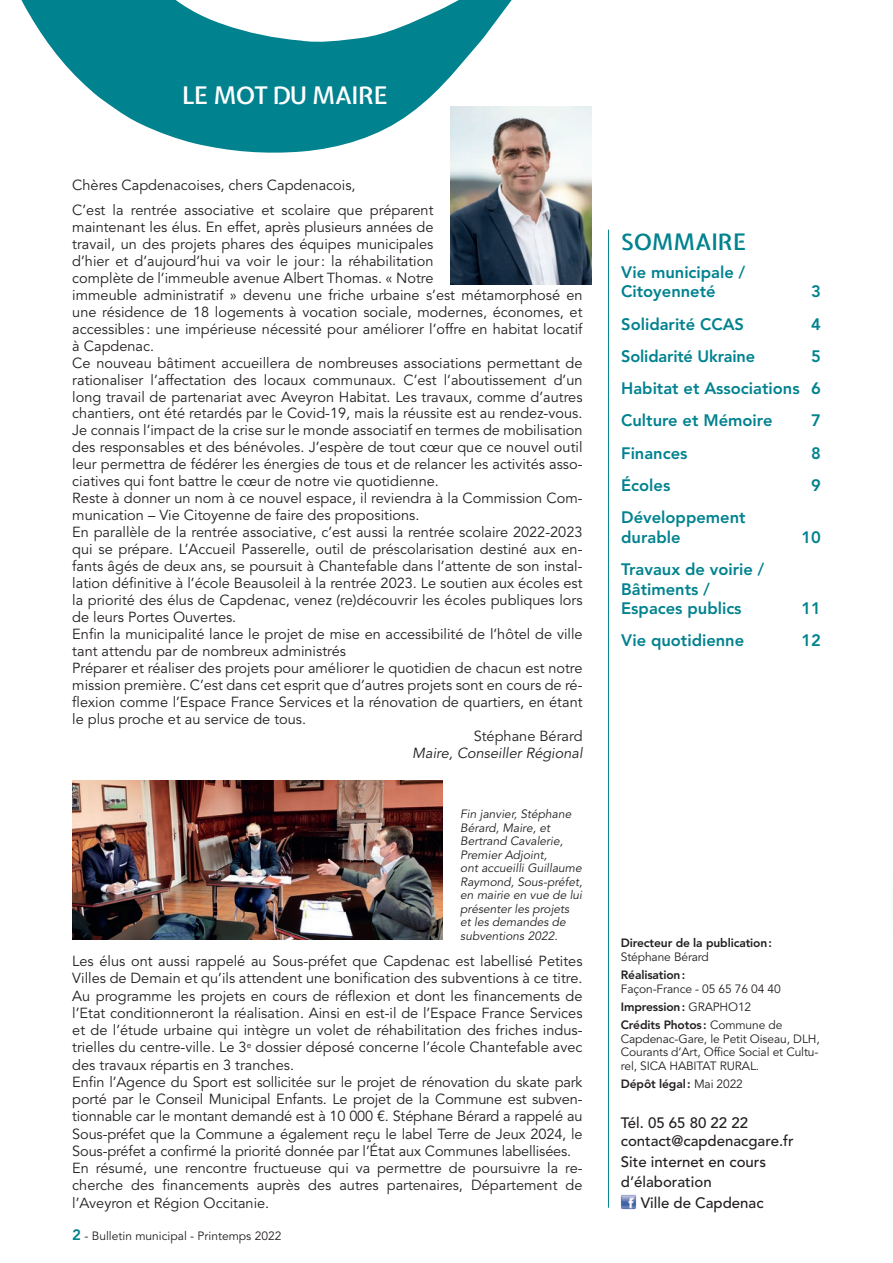
<style>
.page{position:relative;width:893px;height:1263px;background:#fff}
.page>*{position:absolute;margin:0;border:0;box-sizing:border-box;transform-origin:0 0}
.t1{font:600 24px "Expletus Sans";letter-spacing:-.02em;color:#fff}
.t2{font:600 22.5px "Expletus Sans";color:#00828f}
.t3{font:800 16.5px/19.5px "Avenir LT Std";color:#00828f}
.t4{font:500 15px/18px "Avenir LT Std";color:#231f20}
.t5{font:14.55px/17.2px "Avenir LT Std";color:#231f20}
.t6{font:italic 14.55px "Avenir LT Std";color:#231f20}
.t7{font:12px/18px "Avenir LT Std";letter-spacing:-.01em;color:#231f20}
.t8{font:italic 12px/13.5px "Avenir LT Std";color:#231f20}
.t9{font:800 12px "Avenir LT Std";letter-spacing:-.01em;color:#231f20}
.s1{font-weight:800;font-size:15px;color:#00828f}
.s2{font-weight:800}
.s3{font-weight:400}
</style>
<div class="page">
<svg style="left:21px;top:0;width:491px;height:153px;fill:#00828f"></svg>
<img style="left:450px;top:106px;width:141px;height:179px">
<hr style="left:608px;top:230px;width:1px;height:978px;background:#00828f">
<img style="left:621px;top:1194px;width:16px;height:16px">
<img style="left:72px;top:780px;width:370px;height:160px">
<h1 class="t1" style="left:182px;top:83px;width:207px">LE MOT DU MAIRE</h1>
<p class="t5" style="left:72px;top:172px;width:363px;line-height:25.5px">Chères Capdenacoises, chers Capdenacois,<br>C’est la rentrée associative et scolaire que préparent</p>
<p class="t5" style="left:72px;top:219px;width:363px">maintenant les élus. En effet, après plusieurs années de</p>
<p class="t5" style="left:72px;top:236px;width:363px">travail, un des projets phares des équipes municipales</p>
<p class="t5" style="left:72px;top:253px;width:363px">d’hier et d’aujourd’hui va voir le jour: la réhabilitation</p>
<p class="t5" style="left:72px;top:270px;width:363px">complète de l’immeuble avenue Albert Thomas. « Notre</p>
<p class="t5" style="left:72px;top:287px;width:512px">immeuble administratif » devenu une friche urbaine s’est métamorphosé en</p>
<p class="t5" style="left:72px;top:304px;width:512px">une résidence de 18 logements à vocation sociale, modernes, économes, et</p>
<p class="t5" style="left:72px;top:320px;width:512px">accessibles : une impérieuse nécessité pour améliorer l’offre en habitat locatif</p>
<p class="t5" style="left:72px;top:337px;width:83px">à Capdenac.</p>
<p class="t5" style="left:72px;top:354px;width:512px">Ce nouveau bâtiment accueillera de nombreuses associations permettant de</p>
<p class="t5" style="left:72px;top:371px;width:512px">rationaliser l’affectation des locaux communaux. C’est l’aboutissement d’un</p>
<p class="t5" style="left:72px;top:388px;width:512px">long travail de partenariat avec Aveyron Habitat. Les travaux, comme d’autres</p>
<p class="t5" style="left:72px;top:405px;width:512px">chantiers, ont été retardés par le Covid-19, mais la réussite est au rendez-vous.</p>
<p class="t5" style="left:72px;top:422px;width:512px">Je connais l’impact de la crise sur le monde associatif en termes de mobilisation</p>
<p class="t5" style="left:72px;top:439px;width:512px">des responsables et des bénévoles. J’espère de tout cœur que ce nouvel outil</p>
<p class="t5" style="left:72px;top:456px;width:512px">leur permettra de fédérer les énergies de tous et de relancer les activités asso-</p>
<p class="t5" style="left:72px;top:473px;width:368px">ciatives qui font battre le cœur de notre vie quotidienne.</p>
<p class="t5" style="left:72px;top:490px;width:512px">Reste à donner un nom à ce nouvel espace, il reviendra à la Commission Com-</p>
<p class="t5" style="left:72px;top:507px;width:349px">munication – Vie Citoyenne de faire des propositions.</p>
<p class="t5" style="left:72px;top:524px;width:512px">En parallèle de la rentrée associative, c’est aussi la rentrée scolaire 2022-2023</p>
<p class="t5" style="left:72px;top:541px;width:512px">qui se prépare. L’Accueil Passerelle, outil de préscolarisation destiné aux en-</p>
<p class="t5" style="left:72px;top:558px;width:512px">fants âgés de deux ans, se poursuit à Chantefable dans l’attente de son instal-</p>
<p class="t5" style="left:72px;top:575px;width:512px">lation définitive à l’école Beausoleil à la rentrée 2023. Le soutien aux écoles est</p>
<p class="t5" style="left:72px;top:592px;width:512px">la priorité des élus de Capdenac, venez (re)découvrir les écoles publiques lors</p>
<p class="t5" style="left:72px;top:609px;width:166px">de leurs Portes Ouvertes.</p>
<p class="t5" style="left:72px;top:626px;width:512px">Enfin la municipalité lance le projet de mise en accessibilité de l’hôtel de ville</p>
<p class="t5" style="left:72px;top:643px;width:275px">tant attendu par de nombreux administrés</p>
<p class="t5" style="left:72px;top:659px;width:512px">Préparer et réaliser des projets pour améliorer le quotidien de chacun est notre</p>
<p class="t5" style="left:72px;top:676px;width:512px">mission première. C’est dans cet esprit que d’autres projets sont en cours de ré-</p>
<p class="t5" style="left:72px;top:693px;width:512px">flexion comme l’Espace France Services et la rénovation de quartiers, en étant</p>
<p class="t5" style="left:72px;top:710px;width:235px">le plus proche et au service de tous.</p>
<p class="t5" style="left:474px;top:727px;width:110px">Stéphane Bérard</p>
<p class="t6" style="left:412px;top:744px;width:172px">Maire, Conseiller Régional</p>
<p class="t8" style="left:460px;top:808px;width:124px">Fin janvier, Stéphane<br>Bérard, Maire, et<br>Bertrand Cavalerie,<br>Premier Adjoint,<br>ont accueilli Guillaume<br>Raymond, Sous-préfet, en mairie en vue de lui présenter les projets et les demandes de subventions 2022.</p>
<p class="t5" style="left:72px;top:953px;width:512px">Les élus ont aussi rappelé au Sous-préfet que Capdenac est labellisé Petites Villes de Demain et qu’ils attendent une bonification des subventions à ce titre.<br>Au programme les projets en cours de réflexion et dont les financements de l’Etat conditionneront la réalisation. Ainsi en est-il de l’Espace France Services et de l’étude urbaine qui intègre un volet de réhabilitation des friches indus&shy;trielles du centre-ville. Le 3<sup>e</sup> dossier déposé concerne l’école Chantefable avec des travaux répartis en 3 tranches.<br>Enfin l’Agence du Sport est sollicitée sur le projet de rénovation du skate park porté par le Conseil Municipal Enfants. Le projet de la Commune est subven&shy;tionnable car le montant demandé est à 10 000 €. Stéphane Bérard a rappelé au Sous-préfet que la Commune a également reçu le label Terre de Jeux 2024, le Sous-préfet a confirmé la priorité donnée par l’État aux Communes labellisées.<br>En résumé, une rencontre fructueuse qui va permettre de poursuivre la re&shy;cherche des financements auprès des autres partenaires, Département de l’Aveyron et Région Occitanie.</p>
<p class="t7" style="left:72px;top:1227px;width:211px"><span class="s1">2</span> - Bulletin municipal - Printemps 2022</p>
<h2 class="t2" style="left:621px;top:230px;width:126px">SOMMAIRE</h2>
<p class="t3" style="left:621px;top:262px;width:125px">Vie municipale /<br>Citoyenneté</p>
<p class="t3" style="left:811px;top:282px;width:11px">3</p>
<p class="t3" style="left:621px;top:314px;width:124px">Solidarité CCAS</p>
<p class="t3" style="left:811px;top:314px;width:11px">4</p>
<p class="t3" style="left:621px;top:346px;width:135px">Solidarité Ukraine</p>
<p class="t3" style="left:621px;top:340px;width:201px;line-height:32.2px;text-align:justify;text-indent:190px">5<br>Habitat et Associations 6<br>Culture et Mémoire</p>
<p class="t3" style="left:811px;top:411px;width:11px">7</p>
<p class="t3" style="left:621px;top:443px;width:68px">Finances</p>
<p class="t3" style="left:811px;top:443px;width:11px">8</p>
<p class="t3" style="left:621px;top:475px;width:51px">Écoles</p>
<p class="t3" style="left:811px;top:475px;width:11px">9</p>
<p class="t3" style="left:621px;top:508px;width:126px">Développement durable</p>
<p class="t3" style="left:801px;top:527px;width:21px">10</p>
<p class="t3" style="left:621px;top:559px;width:145px">Travaux de voirie /<br>Bâtiments /<br>Espaces publics</p>
<p class="t3" style="left:801px;top:598px;width:21px">11</p>
<p class="t3" style="left:621px;top:631px;width:125px">Vie quotidienne</p>
<p class="t3" style="left:801px;top:631px;width:21px">12</p>
<p class="t9" style="left:621px;top:936px;width:153px">Directeur de la publication:</p>
<p class="t7" style="left:621px;top:948px;width:90px">Stéphane Bérard</p>
<p class="t9" style="left:621px;top:968px;width:66px">Réalisation:</p>
<p class="t7" style="left:621px;top:980px;width:163px">Façon-France - 05 65 76 04 40<br><span class="s2">Impression:</span> GRAPHO12<br><span class="s2">Crédits Photos:</span> Commune de</p>
<p class="t7" style="left:621px;top:1032px;width:200px;line-height:13.8px;text-align:justify">Capdenac-Gare, le Petit Oiseau, DLH, Courants d’Art, Office Social et Cultu&shy;rel, SICA HABITAT RURAL.</p>
<p class="t9" style="left:621px;top:1077px;width:124px">Dépôt légal: <span class="s3">Mai 2022</span></p>
<p class="t4" style="left:621px;top:1114px;width:174px">Tél. 05 65 80 22 22 contact@capdenacgare.fr</p>
<p class="t4" style="left:621px;top:1151px;width:147px;line-height:20.5px">Site internet en cours d’élaboration</p>
<p class="t4" style="left:641px;top:1194px;width:124px">Ville de Capdenac</p>
</div>
